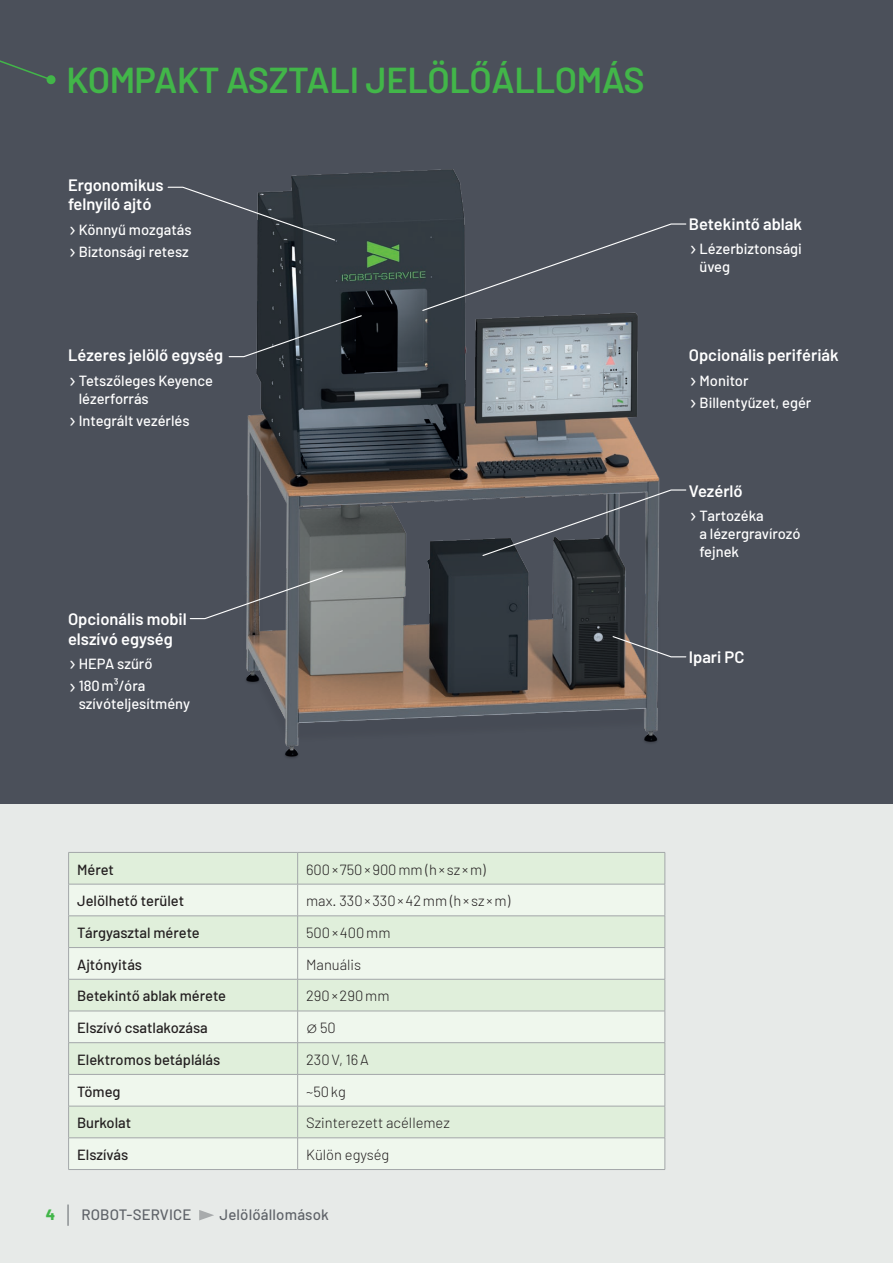
<style>
.page{position:relative;width:893px;height:1263px;background:#e7eae8}
.page>*{position:absolute;margin:0;border:0;box-sizing:border-box;transform-origin:0 0}
.t1{font:600 36px "Barlow";letter-spacing:-.01em;color:#42b649}
.t2{font:600 16.5px/19.5px "Barlow";color:#fff}
.t3{font:500 15px "Barlow";letter-spacing:.01em;color:#5f6369}
.t4{font:800 15px "Barlow";color:#42b649}
.t5{font:500 14.7px/18px "Barlow";color:#fff}
.t6{font:500 14.7px "Barlow";color:#231f20}
.t7{font:300 14.7px "Barlow";color:#231f20}
.s1{font-weight:400;font-size:22.5px}
</style>
<div class="page">
<div style="left:0;top:0;width:893px;height:804px;background:#4b505a"></div>
<img style="left:246px;top:169px;width:414px;height:589px">
<svg style="left:199px;top:1210px;width:15px;height:10px"></svg>
<svg style="left:68px;top:1204px;width:1px;height:22px"></svg>
<div style="left:69px;top:853px;width:596px;height:31px;background:#e0efdb"></div>
<svg style="left:69px;top:885px;width:596px;height:284px;fill:#eff7ed"></svg>
<hr style="left:68px;top:852px;width:230px;height:1px;background:#a3a7a9">
<hr style="left:68px;top:853px;width:1px;height:31px;background:#a3a7a9">
<hr style="left:298px;top:852px;width:367px;height:1px;background:#a3a7a9">
<hr style="left:297px;top:853px;width:1px;height:31px;background:#a3a7a9">
<hr style="left:665px;top:853px;width:1px;height:31px;background:#a3a7a9">
<hr style="left:68px;top:884px;width:230px;height:1px;background:#a3a7a9">
<hr style="left:68px;top:884px;width:1px;height:32px;background:#a3a7a9">
<hr style="left:68px;top:915px;width:230px;height:1px;background:#a3a7a9">
<hr style="left:68px;top:916px;width:1px;height:31px;background:#a3a7a9">
<hr style="left:297px;top:916px;width:1px;height:31px;background:#a3a7a9">
<hr style="left:665px;top:916px;width:1px;height:31px;background:#a3a7a9">
<hr style="left:68px;top:947px;width:230px;height:1px;background:#a3a7a9">
<hr style="left:68px;top:948px;width:1px;height:31px;background:#a3a7a9">
<hr style="left:298px;top:947px;width:367px;height:1px;background:#a3a7a9">
<hr style="left:297px;top:948px;width:1px;height:31px;background:#a3a7a9">
<hr style="left:665px;top:948px;width:1px;height:31px;background:#a3a7a9">
<hr style="left:68px;top:979px;width:230px;height:1px;background:#a3a7a9">
<hr style="left:68px;top:979px;width:1px;height:32px;background:#a3a7a9">
<hr style="left:298px;top:979px;width:367px;height:1px;background:#a3a7a9">
<hr style="left:297px;top:979px;width:1px;height:32px;background:#a3a7a9">
<hr style="left:665px;top:979px;width:1px;height:32px;background:#a3a7a9">
<hr style="left:68px;top:1011px;width:230px;height:1px;background:#a3a7a9">
<hr style="left:68px;top:1011px;width:1px;height:31px;background:#a3a7a9">
<hr style="left:298px;top:1011px;width:367px;height:1px;background:#a3a7a9">
<hr style="left:297px;top:1011px;width:1px;height:31px;background:#a3a7a9">
<hr style="left:665px;top:1011px;width:1px;height:31px;background:#a3a7a9">
<hr style="left:68px;top:1042px;width:230px;height:1px;background:#a3a7a9">
<hr style="left:68px;top:1043px;width:1px;height:31px;background:#a3a7a9">
<hr style="left:298px;top:1042px;width:367px;height:1px;background:#a3a7a9">
<hr style="left:297px;top:1043px;width:1px;height:31px;background:#a3a7a9">
<hr style="left:665px;top:1043px;width:1px;height:31px;background:#a3a7a9">
<hr style="left:68px;top:1074px;width:230px;height:1px;background:#a3a7a9">
<hr style="left:68px;top:1074px;width:1px;height:32px;background:#a3a7a9">
<hr style="left:298px;top:1074px;width:367px;height:1px;background:#a3a7a9">
<hr style="left:297px;top:1074px;width:1px;height:32px;background:#a3a7a9">
<hr style="left:665px;top:1074px;width:1px;height:32px;background:#a3a7a9">
<hr style="left:68px;top:1106px;width:230px;height:1px;background:#a3a7a9">
<hr style="left:68px;top:1106px;width:1px;height:31px;background:#a3a7a9">
<hr style="left:298px;top:1106px;width:367px;height:1px;background:#a3a7a9">
<hr style="left:297px;top:1106px;width:1px;height:31px;background:#a3a7a9">
<hr style="left:665px;top:1106px;width:1px;height:31px;background:#a3a7a9">
<hr style="left:68px;top:1137px;width:230px;height:1px;background:#a3a7a9">
<hr style="left:68px;top:1138px;width:1px;height:31px;background:#a3a7a9">
<hr style="left:298px;top:1137px;width:367px;height:1px;background:#a3a7a9">
<hr style="left:297px;top:1138px;width:1px;height:31px;background:#a3a7a9">
<hr style="left:665px;top:1138px;width:1px;height:31px;background:#a3a7a9">
<hr style="left:68px;top:1169px;width:230px;height:1px;background:#a3a7a9">
<hr style="left:298px;top:1169px;width:367px;height:1px;background:#a3a7a9">
<hr style="left:298px;top:884px;width:367px;height:1px;background:#a3a7a9">
<hr style="left:297px;top:884px;width:1px;height:32px;background:#a3a7a9">
<hr style="left:665px;top:884px;width:1px;height:32px;background:#a3a7a9">
<hr style="left:298px;top:915px;width:367px;height:1px;background:#a3a7a9">
<svg style="left:0;top:60px;width:56px;height:25px"></svg>
<svg style="left:167px;top:186px;width:169px;height:55px"></svg>
<svg style="left:189px;top:569px;width:155px;height:51px"></svg>
<svg style="left:228px;top:314px;width:135px;height:44px"></svg>
<svg style="left:612px;top:635px;width:75px;height:23px"></svg>
<svg style="left:421px;top:223px;width:266px;height:89px"></svg>
<svg style="left:482px;top:489px;width:205px;height:68px"></svg>
<h1 class="t1" style="left:67px;top:58px;width:579px">KOMPAKT ASZTALI JELÖLŐÁLLOMÁS</h1>
<p class="t2" style="left:68px;top:175px;width:97px">Ergonomikus felnyíló ajtó</p>
<p class="t5" style="left:68px;top:218px;width:125px;line-height:22.2px"><span class="s1">›</span>Könnyű mozgatás <span class="s1">›</span>Biztonsági retesz</p>
<p class="t2" style="left:68px;top:345px;width:157px">Lézeres jelölő egység</p>
<p class="t5" style="left:79px;top:371px;width:136px;text-indent:-11px"><span class="s1">›</span>Tetszőleges Keyence lézerforrás</p>
<p class="t5" style="left:68px;top:411px;width:123px"><span class="s1">›</span>Integrált vezérlés</p>
<p class="t2" style="left:68px;top:609px;width:120px">Opcionális mobil elszívó egység</p>
<p class="t5" style="left:68px;top:652px;width:86px;line-height:22.2px"><span class="s1">›</span>HEPA szűrő <span class="s1">›</span>180m3/óra</p>
<p class="t5" style="left:79px;top:695px;width:113px">szívóteljesítmény</p>
<p class="t2" style="left:689px;top:214px;width:115px">Betekintő ablak</p>
<p class="t5" style="left:699px;top:239px;width:104px;text-indent:-11px"><span class="s1">›</span>Lézerbiztonsági üveg</p>
<p class="t2" style="left:689px;top:345px;width:151px">Opcionális perifériák</p>
<p class="t5" style="left:689px;top:369px;width:124px;line-height:22.2px"><span class="s1">›</span>Monitor <span class="s1">›</span>Billentyűzet, egér</p>
<p class="t2" style="left:689px;top:481px;width:55px">Vezérlő</p>
<p class="t5" style="left:699px;top:506px;width:103px;text-indent:-11px"><span class="s1">›</span>Tartozéka<br>a lézergravírozó fejnek</p>
<p class="t2" style="left:689px;top:647px;width:57px">Ipari PC</p>
<p class="t6" style="left:77px;top:860px;width:38px">Méret</p>
<p class="t7" style="left:306px;top:860px;width:181px">600× 750×900mm (h× sz ×m)</p>
<p class="t6" style="left:77px;top:892px;width:109px">Jelölhető terület</p>
<p class="t7" style="left:306px;top:892px;width:206px">max. 330×330×42mm (h× sz ×m)</p>
<p class="t6" style="left:77px;top:923px;width:124px">Tárgyasztal mérete</p>
<p class="t7" style="left:306px;top:923px;width:86px">500×400mm</p>
<p class="t6" style="left:77px;top:955px;width:67px">Ajtónyitás</p>
<p class="t7" style="left:306px;top:955px;width:57px">Manuális</p>
<p class="t6" style="left:77px;top:987px;width:151px">Betekintő ablak mérete</p>
<p class="t7" style="left:306px;top:987px;width:85px">290×290mm</p>
<p class="t6" style="left:77px;top:1019px;width:132px">Elszívó csatlakozása</p>
<p class="t7" style="left:306px;top:1019px;width:31px">∅50</p>
<p class="t6" style="left:77px;top:1050px;width:145px">Elektromos betáplálás</p>
<p class="t7" style="left:306px;top:1050px;width:64px">230V, 16A</p>
<p class="t6" style="left:77px;top:1082px;width:45px">Tömeg</p>
<p class="t7" style="left:306px;top:1082px;width:41px">~50kg</p>
<p class="t6" style="left:77px;top:1114px;width:56px">Burkolat</p>
<p class="t7" style="left:306px;top:1114px;width:145px">Szinterezett acéllemez</p>
<p class="t6" style="left:77px;top:1145px;width:53px">Elszívás</p>
<p class="t7" style="left:306px;top:1145px;width:85px">Külön egység</p>
<p class="t4" style="left:46px;top:1206px;width:11px">4</p>
<p class="t3" style="left:81px;top:1206px;width:112px">ROBOT-SERVICE</p>
<p class="t3" style="left:219px;top:1206px;width:111px">Jelölőállomások</p>
</div>
